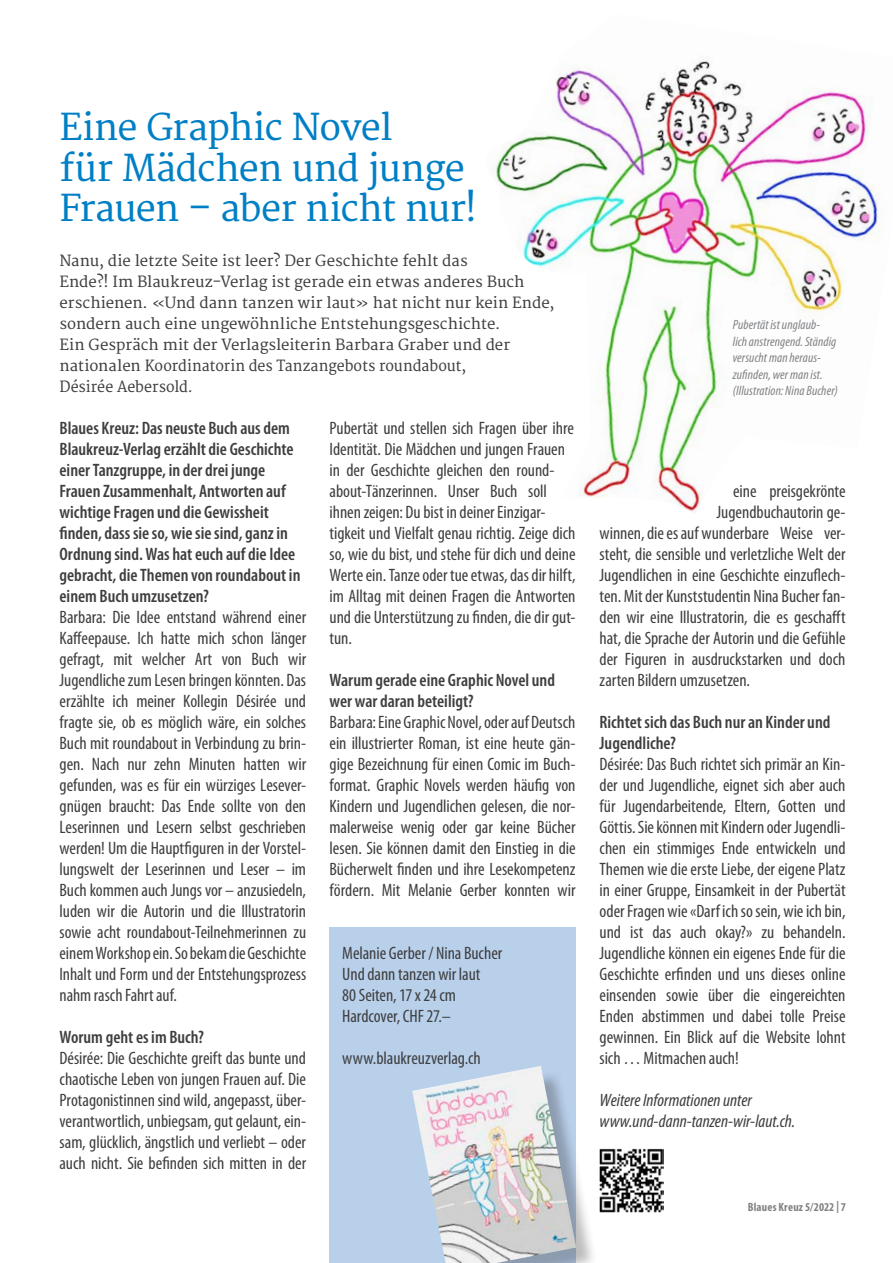
<style>
.page{position:relative;width:893px;height:1263px;background:#fff}
.page>*{position:absolute;margin:0;border:0;box-sizing:border-box;transform-origin:0 0}
.t1{font:36px/40.5px "Merriweather";letter-spacing:-.025em;color:#007fc5}
.t2{font:condensed 18px/21px "Myriad Pro";letter-spacing:-.005em;color:#3e3e3f;text-align:justify}
.t3{font:600 condensed 18px/21px "Myriad Pro";color:#3e3e3f}
.t4{font:italic condensed 18px/21px "Myriad Pro";color:#3e3e3f}
.t5{font:15px/21px "Merriweather";color:#3e3e3f}
.t6{font:italic condensed 13.5px/16.5px "Myriad Pro";letter-spacing:.005em;color:#808285}
.t7{font:700 condensed 12px "Myriad Pro";letter-spacing:.015em;color:#808285}
</style>
<div class="page">
<div style="left:330px;top:928px;width:246px;height:335px;background:#b9d0eb"></div>
<div style="left:415px;top:1069px;width:183px;height:194px;background:#231f20;opacity:.3"></div>
<img style="left:412px;top:1066px;width:164px;height:197px">
<img style="left:492px;top:61px;width:390px;height:452px">
<img style="left:600px;top:1148px;width:63px;height:64px">
<h1 class="t1" style="left:60px;top:109px;width:419px">Eine Graphic Novel<br>für Mädchen und junge<br>Frauen – aber nicht nur!</h1>
<p class="t5" style="left:60px;top:251px;width:496px">Nanu, die letzte Seite ist leer? Der Geschichte fehlt das<br>Ende?! Im Blaukreuz-Verlag ist gerade ein etwas anderes Buch erschienen. «Und dann tanzen wir laut» hat nicht nur kein Ende, sondern auch eine ungewöhnliche Entstehungsgeschichte.<br>Ein Gespräch mit der Verlagsleiterin Barbara Graber und der nationalen Koordinatorin des Tanzangebots roundabout,<br>Désirée Aebersold.</p>
<p class="t3" style="left:60px;top:418px;width:242px">Blaues Kreuz: Das neuste Buch aus dem Blaukreuz-Verlag erzählt die Geschichte einer Tanzgruppe, in der drei junge Frauen Zusammenhalt, Antworten auf wichtige Fragen und die Gewissheit finden, dass sie so, wie sie sind, ganz in Ordnung sind. Was hat euch auf die Idee gebracht, die Themen von roundabout in einem Buch umzusetzen?</p>
<p class="t2" style="left:60px;top:607px;width:248px">Barbara: Die Idee entstand während einer Kaffeepause. Ich hatte mich schon länger gefragt, mit welcher Art von Buch wir Jugendliche zum Lesen bringen könnten. Das erzählte ich meiner Kollegin Désirée und fragte sie, ob es möglich wäre, ein solches Buch mit roundabout in Verbindung zu brin&shy;gen. Nach nur zehn Minuten hatten wir gefunden, was es für ein würziges Lesever&shy;gnügen braucht: Das Ende sollte von den Leserinnen und Lesern selbst geschrieben werden! Um die Hauptfiguren in der Vorstel&shy;lungswelt der Leserinnen und Leser – im Buch kommen auch Jungs vor – anzusiedeln, luden wir die Autorin und die Illustratorin sowie acht roundabout-Teilnehmerinnen zu einem Workshop ein. So bekam die Geschichte Inhalt und Form und der Entstehungsprozess nahm rasch Fahrt auf.</p>
<p class="t3" style="left:60px;top:1027px;width:146px">Worum geht es im Buch?</p>
<p class="t2" style="left:60px;top:1048px;width:248px">Désirée: Die Geschichte greift das bunte und chaotische Leben von jungen Frauen auf. Die Protagonistinnen sind wild, angepasst, über&shy;verantwortlich, unbiegsam, gut gelaunt, ein&shy;sam, glücklich, ängstlich und verliebt – oder auch nicht. Sie befinden sich mitten in der</p>
<p class="t2" style="left:330px;top:418px;width:248px;text-align:left">Pubertät und stellen sich Fragen über ihre Identität. Die Mädchen und jungen Frauen in der Geschichte gleichen den round&shy;about-Tänzerinnen. Unser Buch soll ihnen zeigen: Du bist in deiner Einzigar&shy;tigkeit und Vielfalt genau richtig. Zeige dich so, wie du bist, und stehe für dich und deine Werte ein. Tanze oder tue etwas, das dir hilft, im Alltag mit deinen Fragen die Antworten und die Unterstützung zu finden, die dir gut&shy;tun.</p>
<p class="t3" style="left:330px;top:670px;width:227px">Warum gerade eine Graphic Novel und wer war daran beteiligt?</p>
<p class="t2" style="left:330px;top:712px;width:248px">Barbara: Eine Graphic Novel, oder auf Deutsch ein illustrierter Roman, ist eine heute gän&shy;gige Bezeichnung für einen Comic im Buch&shy;format. Graphic Novels werden häufig von Kindern und Jugendlichen gelesen, die nor&shy;malerweise wenig oder gar keine Bücher lesen. Sie können damit den Einstieg in die Bücherwelt finden und ihre Lesekompetenz fördern. Mit Melanie Gerber konnten wir</p>
<p class="t2" style="left:342px;top:943px;width:161px;text-align:left">Melanie Gerber / Nina Bucher<br>Und dann tanzen wir laut<br>80 Seiten, 17 x 24 cm<br>Hardcover, CHF 27.–</p>
<p class="t2" style="left:342px;top:1048px;width:140px">www.blaukreuzverlag.ch</p>
<p class="t6" style="left:733px;top:317px;width:107px">Pubertät ist unglaub-<br>lich anstrengend. Ständig versucht man heraus-- zufinden, wer man ist. (Illustration: Nina Bucher)</p>
<p class="t2" style="left:733px;top:481px;width:114px">eine preisgekrönte</p>
<p class="t2" style="left:717px;top:502px;width:129px">Jugendbuchautorin ge-</p>
<p class="t2" style="left:600px;top:523px;width:248px">winnen, die es auf wunderbare Weise ver-</p>
<p class="t2" style="left:600px;top:544px;width:248px">steht, die sensible und verletzliche Welt der</p>
<p class="t2" style="left:600px;top:565px;width:248px">Jugendlichen in eine Geschichte einzuflech-</p>
<p class="t2" style="left:600px;top:586px;width:248px">ten. Mit der Kunststudentin Nina Bucher fan-</p>
<p class="t2" style="left:600px;top:607px;width:247px">den wir eine Illustratorin, die es geschafft</p>
<p class="t2" style="left:600px;top:628px;width:248px">hat, die Sprache der Autorin und die Gefühle</p>
<p class="t2" style="left:600px;top:649px;width:248px">der Figuren in ausdruckstarken und doch</p>
<p class="t2" style="left:600px;top:670px;width:152px">zarten Bildern umzusetzen.</p>
<p class="t3" style="left:600px;top:712px;width:232px">Richtet sich das Buch nur an Kinder und<br>Jugendliche?</p>
<p class="t2" style="left:600px;top:754px;width:248px">Désirée: Das Buch richtet sich primär an Kin&shy;der und Jugendliche, eignet sich aber auch für Jugendarbeitende, Eltern, Gotten und Göttis. Sie können mit Kindern oder Jugendli&shy;chen ein stimmiges Ende entwickeln und Themen wie die erste Liebe, der eigene Platz in einer Gruppe, Einsamkeit in der Pubertät oder Fragen wie «Darf ich so sein, wie ich bin, und ist das auch okay?» zu behandeln.<br>Jugendliche können ein eigenes Ende für die Geschichte erfinden und uns dieses online einsenden sowie über die eingereichten Enden abstimmen und dabei tolle Preise gewinnen. Ein Blick auf die Website lohnt sich… Mitmachen auch!</p>
<p class="t4" style="left:600px;top:1090px;width:197px">Weitere Informationen unter www.und-dann-tanzen-wir-laut.ch.</p>
<p class="t7" style="left:748px;top:1200px;width:100px">Blaues Kreuz 5/2022 | 7</p>
</div>
